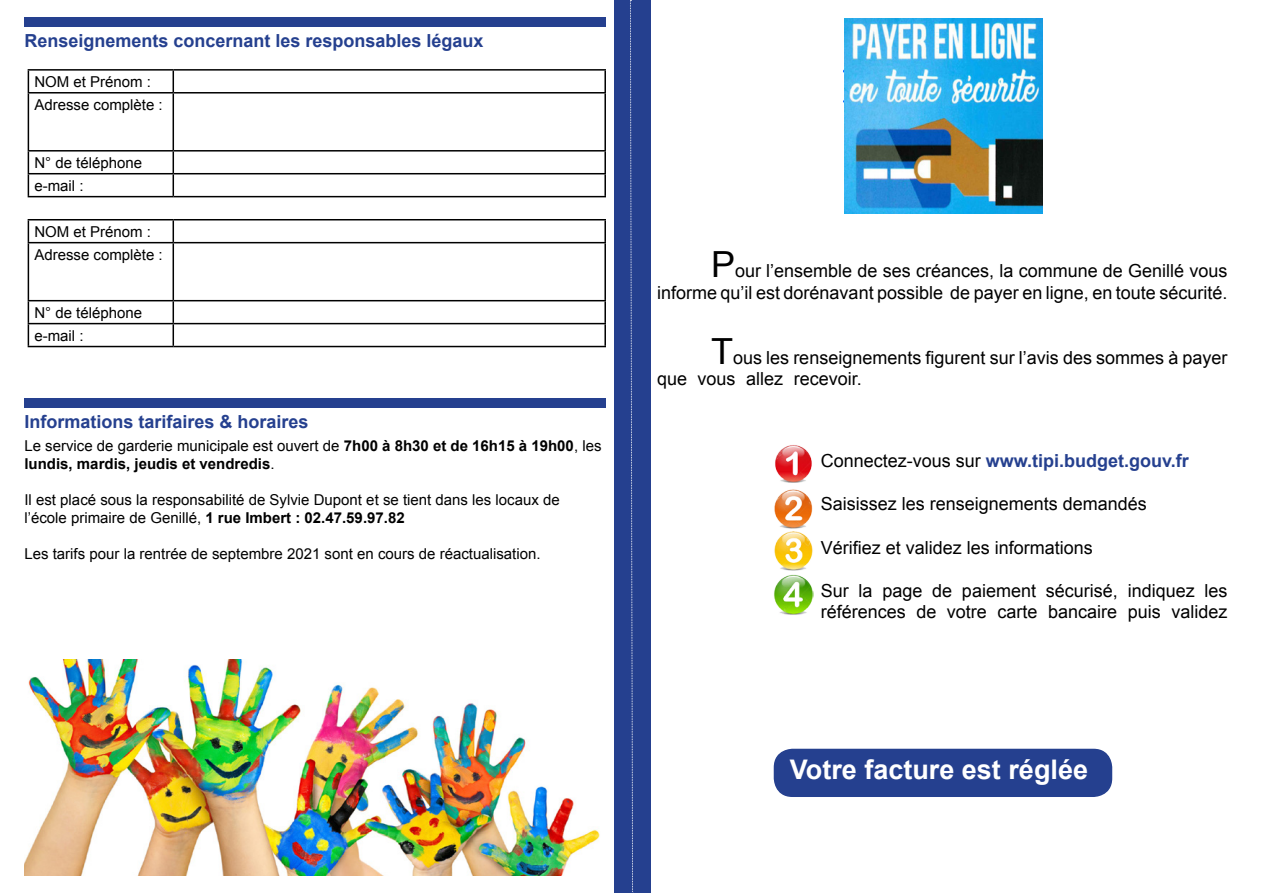
<style>
.page{position:relative;width:1263px;height:893px;background:#fff}
.page>*{position:absolute;margin:0;border:0;box-sizing:border-box;transform-origin:0 0}
.t1{font:700 27px "Arial";color:#fff}
.t2{font:18px/21.6px "Arial";color:#000}
.t3{font:700 18px "Arial";color:#25408f}
.t4{font:15px/23px "Arial";color:#000}
.t5{font:700 15px/18px "Arial";color:#000}
.s1{font-weight:400}
.s2{font-weight:700}
.s3{font-size:36px}
.s4{font-weight:400;color:#000}
</style>
<div class="page">
<div style="left:774px;top:749px;width:337px;height:47px;background:#25408f;border-radius:18px"></div>
<div style="left:774px;top:749px;width:338px;height:48px;border:2px solid #25408f;border-radius:18px"></div>
<hr style="left:28px;top:69px;width:145px;height:2px;background:#000">
<svg style="left:28px;top:71px;width:1px;height:21px"></svg>
<hr style="left:173px;top:69px;width:433px;height:2px;background:#000">
<svg style="left:173px;top:71px;width:1px;height:21px"></svg>
<hr style="left:604px;top:71px;width:2px;height:21px;background:#000">
<hr style="left:28px;top:92px;width:145px;height:2px;background:#000">
<hr style="left:28px;top:94px;width:1px;height:56px;background:#000">
<hr style="left:173px;top:92px;width:433px;height:2px;background:#000">
<hr style="left:173px;top:94px;width:1px;height:56px;background:#000">
<hr style="left:604px;top:94px;width:2px;height:56px;background:#000">
<hr style="left:28px;top:150px;width:145px;height:2px;background:#000">
<hr style="left:173px;top:150px;width:433px;height:2px;background:#000">
<hr style="left:604px;top:152px;width:2px;height:21px;background:#000">
<hr style="left:28px;top:173px;width:145px;height:1px;background:#000">
<svg style="left:28px;top:152px;width:1px;height:44px"></svg>
<hr style="left:173px;top:173px;width:433px;height:1px;background:#000">
<svg style="left:173px;top:152px;width:1px;height:44px"></svg>
<hr style="left:604px;top:174px;width:2px;height:22px;background:#000">
<hr style="left:28px;top:196px;width:145px;height:1px;background:#000">
<hr style="left:173px;top:196px;width:433px;height:1px;background:#000">
<hr style="left:28px;top:219px;width:145px;height:1px;background:#000">
<svg style="left:28px;top:220px;width:1px;height:22px"></svg>
<hr style="left:173px;top:219px;width:433px;height:1px;background:#000">
<svg style="left:173px;top:220px;width:1px;height:22px"></svg>
<hr style="left:604px;top:220px;width:2px;height:22px;background:#000">
<hr style="left:28px;top:242px;width:145px;height:1px;background:#000">
<hr style="left:28px;top:243px;width:1px;height:57px;background:#000">
<hr style="left:173px;top:242px;width:433px;height:1px;background:#000">
<hr style="left:173px;top:243px;width:1px;height:57px;background:#000">
<hr style="left:604px;top:243px;width:2px;height:57px;background:#000">
<hr style="left:28px;top:300px;width:145px;height:1px;background:#000">
<hr style="left:173px;top:300px;width:433px;height:1px;background:#000">
<hr style="left:604px;top:301px;width:2px;height:22px;background:#000">
<hr style="left:28px;top:323px;width:145px;height:1px;background:#000">
<svg style="left:28px;top:301px;width:1px;height:45px"></svg>
<hr style="left:173px;top:323px;width:433px;height:1px;background:#000">
<svg style="left:173px;top:301px;width:1px;height:45px"></svg>
<hr style="left:604px;top:324px;width:2px;height:22px;background:#000">
<hr style="left:28px;top:346px;width:145px;height:1px;background:#000">
<hr style="left:173px;top:346px;width:433px;height:1px;background:#000">
<div style="left:614px;top:0;width:37px;height:893px;background:#25408f"></div>
<div style="left:24px;top:17px;width:582px;height:10px;background:#25408f"></div>
<div style="left:24px;top:399px;width:582px;height:9px;background:#25408f"></div>
<img style="left:24px;top:659px;width:576px;height:217px">
<img style="left:844px;top:19px;width:198px;height:194px">
<svg style="left:630px;top:0;width:3px;height:893px"></svg>
<img style="left:775px;top:445px;width:37px;height:38px">
<img style="left:774px;top:489px;width:39px;height:39px">
<img style="left:774px;top:532px;width:39px;height:38px">
<img style="left:774px;top:575px;width:39px;height:40px">
<p class="t3" style="left:24px;top:28px;width:461px">Renseignements concernant les responsables légaux</p>
<p class="t4" style="left:34px;top:70px;width:130px">NOM et Prénom :<br>Adresse complète :</p>
<p class="t4" style="left:34px;top:151px;width:109px">N° de téléphone e-mail :</p>
<p class="t4" style="left:34px;top:220px;width:130px">NOM et Prénom :<br>Adresse complète :</p>
<p class="t4" style="left:34px;top:301px;width:109px">N° de téléphone e-mail :</p>
<p class="t3" style="left:24px;top:409px;width:286px">Informations tarifaires &amp; horaires</p>
<p class="t5" style="left:24px;top:437px;width:579px"><span class="s1">Le service de garderie municipale est ouvert de</span> 7h00 à 8h30 et de 16h15 à 19h00<span class="s1">, les </span>lundis, mardis, jeudis et vendredis<span class="s1">.</span></p>
<p class="t4" style="left:24px;top:491px;width:537px;line-height:18px">Il est placé sous la responsabilité de Sylvie Dupont et se tient dans les locaux de l’école primaire de Genillé, <span class="s2">1 rue Imbert : 02.47.59.97.82</span></p>
<p class="t4" style="left:24px;top:543px;width:518px">Les tarifs pour la rentrée de septembre 2021 sont en cours de réactualisation.</p>
<p class="t2" style="left:657px;top:260px;width:572px;text-align:right"><span class="s3">P</span>our l’ensemble de ses créances, la commune de Genillé vous informe qu’il est dorénavant possible de payer en ligne, en toute sécurité.</p>
<p class="t2" style="left:657px;top:346px;width:572px;text-indent:54px"><span class="s3">T</span>ous les renseignements figurent sur l’avis des sommes à payer que vous allez recevoir.</p>
<p class="t3" style="left:821px;top:448px;width:370px"><span class="s4">Connectez-vous sur</span> www.tipi.budget.gouv.fr</p>
<p class="t2" style="left:821px;top:493px;width:328px">Saisissez les renseignements demandés</p>
<p class="t2" style="left:821px;top:536px;width:274px">Vérifiez et validez les informations</p>
<p class="t2" style="left:821px;top:580px;width:408px">Sur la page de paiement sécurisé, indiquez les références de votre carte bancaire puis validez</p>
<h1 class="t1" style="left:790px;top:750px;width:300px">Votre facture est réglée</h1>
</div>
